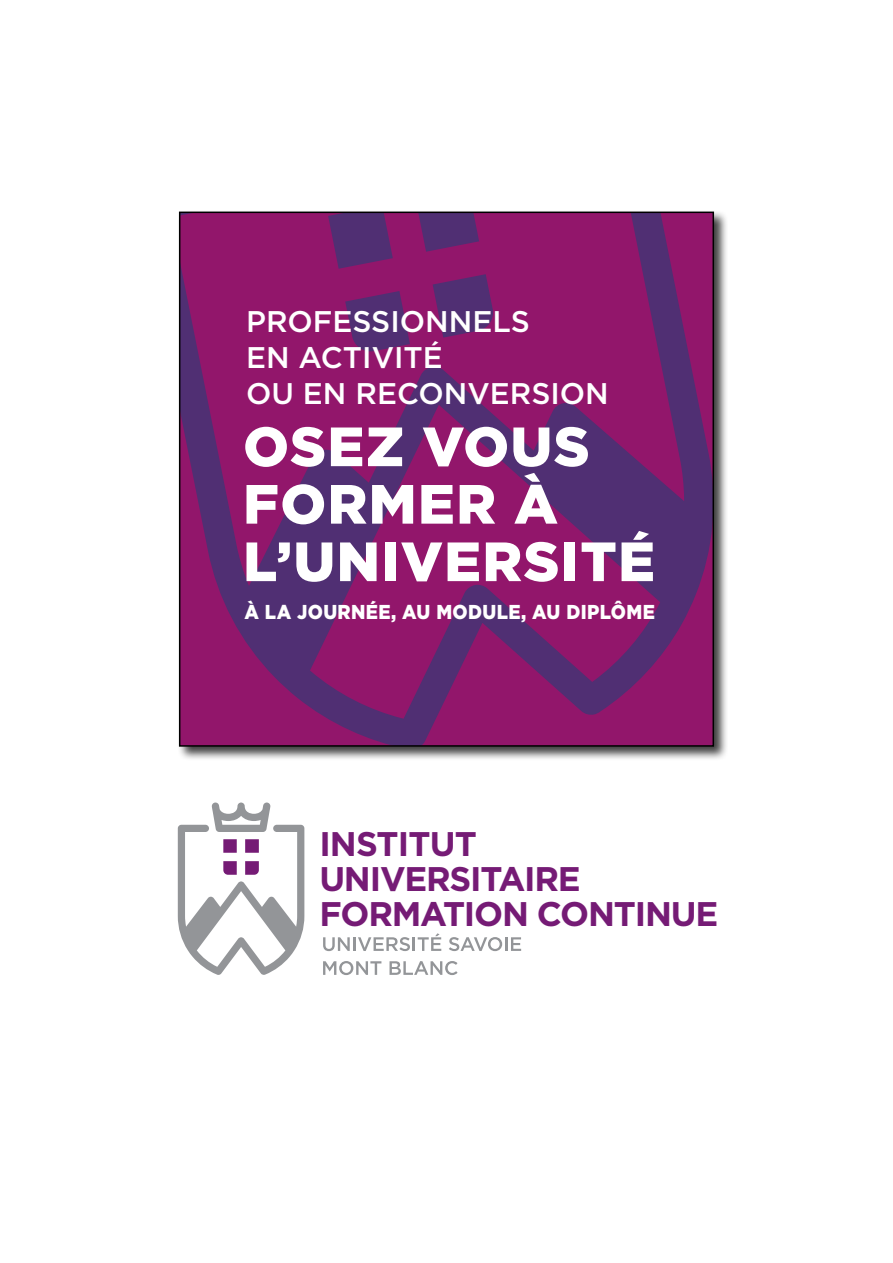
<style>
.page{position:relative;width:893px;height:1263px;background:#fff}
.page>*{position:absolute;margin:0;border:0;box-sizing:border-box;transform-origin:0 0}
.t1{font:900 55.2px/57.4px "Gotham";letter-spacing:.025em;color:#fff}
.t2{font:700 34.2px/35px "Gotham";letter-spacing:-.035em;color:#751b75}
.t3{font:500 29.85px/35.8px "Gotham";color:#fff}
.t4{font:900 20.1px "Gotham";letter-spacing:.02em;color:#fff;scale:.91 1}
</style>
<div class="page">
<svg style="left:178px;top:802px;width:126px;height:173px"></svg>
<svg style="left:323px;top:937px;width:27px;height:14px"></svg>
<hr style="left:353px;top:937px;width:3px;height:14px;background:#939598">
<svg style="left:358px;top:933px;width:83px;height:18px"></svg>
<svg style="left:449px;top:937px;width:72px;height:14px"></svg>
<svg style="left:323px;top:961px;width:58px;height:14px"></svg>
<svg style="left:390px;top:961px;width:68px;height:14px"></svg>
<div style="left:177px;top:210px;width:551px;height:551px;background:#000;opacity:.75"></div>
<svg style="left:182px;top:215px;width:529px;height:529px;background:#7d1d6d"></svg>
<div style="left:179px;top:212px;width:535px;height:535px;border:2px solid #000"></div>
<p class="t3" style="left:246px;top:303px;width:364px">PROFESSIONNELS<br>EN ACTIVITÉ<br>OU EN RECONVERSION</p>
<p class="t1" style="left:243px;top:417px;width:413px">OSEZ VOUS<br>FORMER À<br>L’UNIVERSITÉ</p>
<p class="t4" style="left:245px;top:598px;width:452px">À LA JOURNÉE, AU MODULE, AU DIPLÔME</p>
<p class="t2" style="left:319px;top:826px;width:400px">INSTITUT<br>UNIVERSITAIRE<br>FORMATION CONTINUE</p>
</div>
